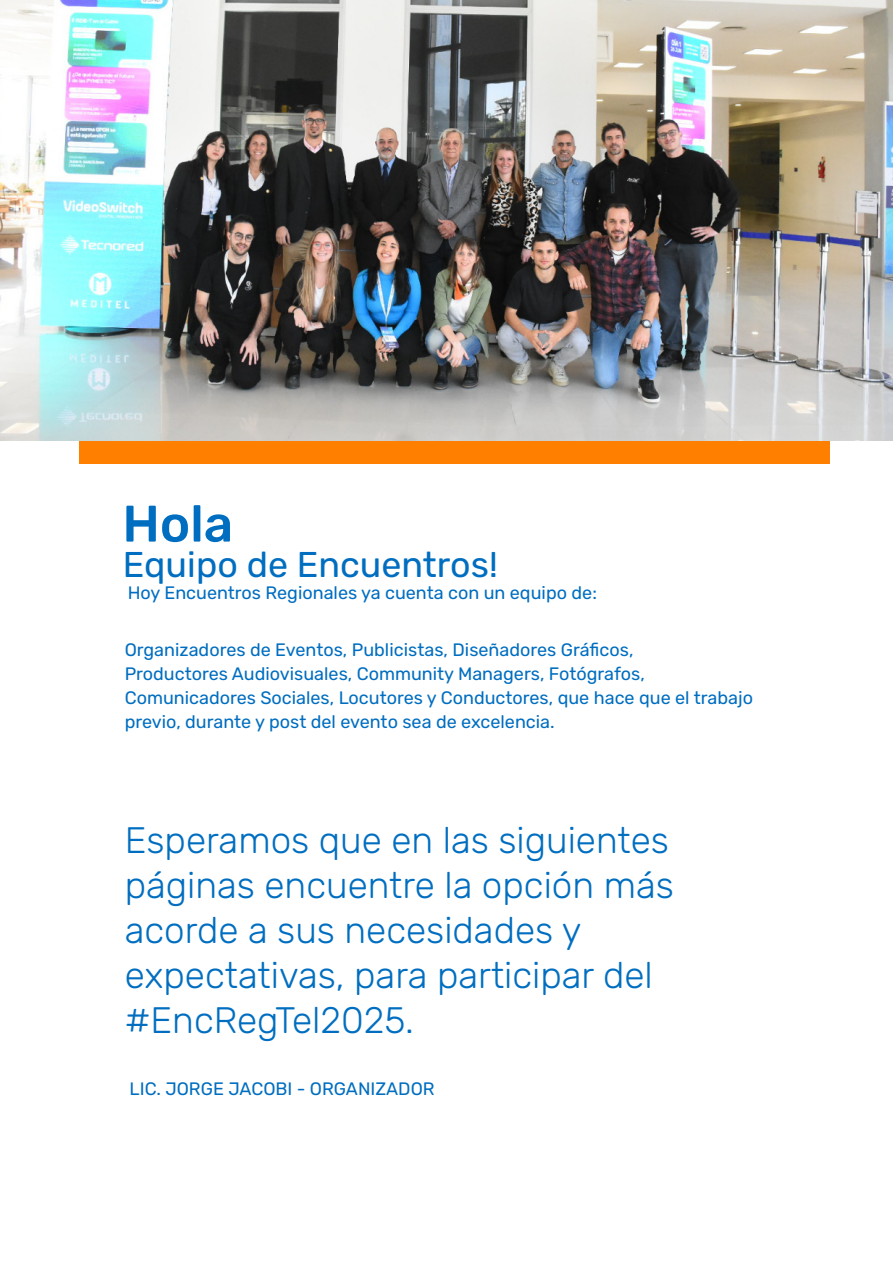
<style>
.page{position:relative;width:893px;height:1263px;background:#fff}
.page>*{position:absolute;margin:0;border:0;box-sizing:border-box;transform-origin:0 0}
.t1{font:500 51.3px "Rubik";color:#006ec0}
.t2{font:300 36.9px/45px "Rubik";color:#006ec0}
.t3{font:35.85px "Rubik";color:#006ec0}
.t4{font:18px/24px "Rubik";color:#006ec0}
</style>
<div class="page">
<div style="left:79px;top:0;width:751px;height:463px;background:#ff7f00"></div>
<img style="left:0;top:0;width:893px;height:441px">
<h1 class="t1" style="left:122px;top:495px;width:112px">Hola</h1>
<h3 class="t3" style="left:123px;top:544px;width:376px">Equipo de Encuentros!</h3>
<p class="t4" style="left:128px;top:581px;width:471px">Hoy Encuentros Regionales ya cuenta con un equipo de:</p>
<p class="t4" style="left:125px;top:638px;width:630px">Organizadores de Eventos, Publicistas, Diseñadores Gráficos,<br>Productores Audiovisuales, Community Managers, Fotógrafos, Comunicadores Sociales, Locutores y Conductores, que hace que el trabajo previo, durante y post del evento sea de excelencia.</p>
<h2 class="t2" style="left:125px;top:818px;width:551px">Esperamos que en las siguientes páginas encuentre la opción más acorde a sus necesidades y expectativas, para participar del #EncRegTel2025.</h2>
<p class="t4" style="left:130px;top:1077px;width:307px">LIC. JORGE JACOBI - ORGANIZADOR</p>
</div>
